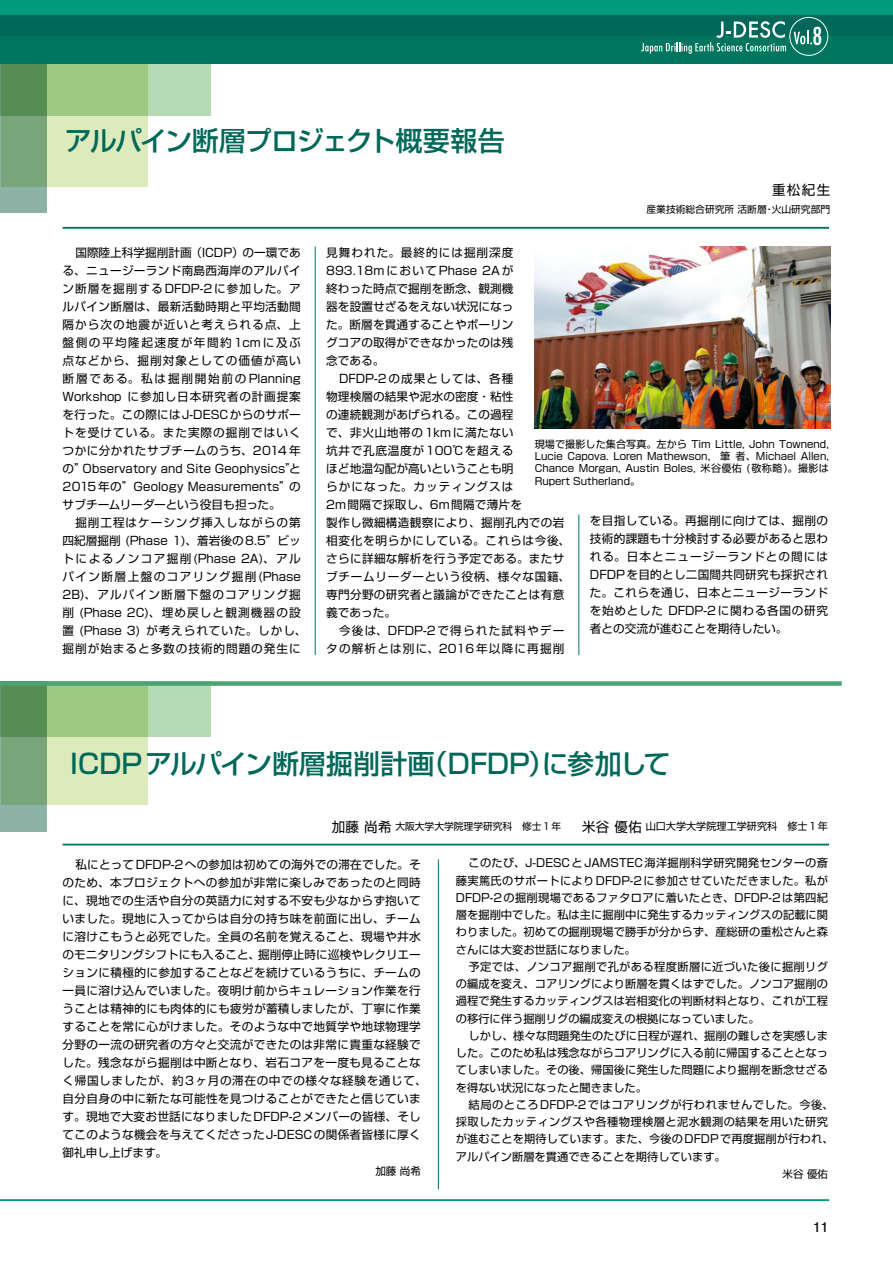
<style>
.page{position:relative;width:893px;height:1263px;background:#fff}
.page>*{position:absolute;margin:0;border:0;box-sizing:border-box;transform-origin:0 0}
.t1{font:500 27px "Shin Go Pro";letter-spacing:-.015em;color:#006859}
.t2{font:500 27px "Shin Go Pro";letter-spacing:-.045em;color:#006859}
.t3{font:condensed 24px "Futura";color:#fff}
.t4{font:13.5px "Shin Go Pro";color:#000}
.t5{font:700 13.5px "Futo Go B101 Pro";color:#000}
.t6{font:11.7px/18px "Shin Go Pro";letter-spacing:.03em;color:#000;text-align:justify}
.t7{font:11.7px/18px "Shin Go Pro";letter-spacing:.08em;color:#000;text-align:center}
.t8{font:11.7px/18px "Shin Go Pro";letter-spacing:.1em;color:#000;text-align:right}
.t9{font:11.25px/17.2px "Shin Go Pro";letter-spacing:.005em;color:#000;text-align:justify}
.t10{font:11.25px/17.2px "Shin Go Pro";letter-spacing:.035em;color:#000}
.t11{font:10.5px "Shin Go Pro";color:#000}
.t12{font:10.2px/12.3px "Shin Go Pro";color:#000;text-align:justify}
.t13{font:9.75px "Shin Go Pro";color:#000}
.s1{font-size:13.5px}
.s2{font-size:9.75px}
.s3{font-size:10.5px}
</style>
<div class="page">
<div style="left:1px;top:63px;width:146px;height:123px;background:#ddebbc"></div>
<svg style="left:0;top:116px;width:46px;height:97px;background:#7ea886"></svg>
<svg style="left:0;top:64px;width:210px;height:52px;background:#94c087"></svg>
<hr style="left:63px;top:227px;width:766px;height:2px;background:#00755d">
<hr style="left:0;top:1199px;width:829px;height:2px;background:#009c7c">
<div style="left:0;top:36px;width:893px;height:28px;background:#00755d"></div>
<div style="left:0;top:0;width:893px;height:15px;background:#009c7c"></div>
<div style="left:0;top:15px;width:893px;height:21px;background:#006859"></div>
<hr style="left:315px;top:247px;width:1px;height:408px;background:#00755d">
<hr style="left:578px;top:514px;width:1px;height:141px;background:#00755d">
<svg style="left:641px;top:21px;width:145px;height:33px"></svg>
<div style="left:789px;top:17px;width:39px;height:39px;border:1px solid #fff;border-radius:50%"></div>
<svg style="left:794px;top:30px;width:18px;height:14px"></svg>
<div style="left:1px;top:681px;width:146px;height:124px;background:#ddebbc"></div>
<svg style="left:0;top:736px;width:46px;height:95px;background:#7ea886"></svg>
<svg style="left:0;top:686px;width:210px;height:50px;background:#94c087"></svg>
<div style="left:0;top:681px;width:842px;height:5px;background:#4aa374"></div>
<img style="left:535px;top:247px;width:295px;height:181px">
<hr style="left:63px;top:844px;width:766px;height:1px;background:#00755d">
<hr style="left:438px;top:859px;width:1px;height:330px;background:#00755d">
<h1 class="t2" style="left:65px;top:119px;width:441px">アルパイン断層プロジェクト概要報告</h1>
<h2 class="t3" style="left:812px;top:21px;width:11px">8</h2>
<p class="t4" style="left:772px;top:179px;width:60px">重松紀生</p>
<p class="t13" style="left:646px;top:201px;width:185px">産業技術総合研究所 活断層・火山研究部門</p>
<p class="t6" style="left:63px;top:242px;width:240px;text-indent:13px">国際陸上科学掘削計画（ICDP）の一環である、ニュージーランド南島西海岸のアルパイン断層を掘削するDFDP-2に参加した。アルパイン断層は、最新活動時期と平均活動間隔から次の地震が近いと考えられる点、上盤側の平均隆起速度が年間約1cmに及ぶ点などから、掘削対象としての価値が高い断層である。私は掘削開始前のPlanning Workshop に参加し日本研究者の計画提案を行った。この際にはJ-DESCからのサポートを受けている。また実際の掘削ではいくつかに分かれたサブチームのうち、2014 年の”Observatory and Site Geophysics”と2015年の”Geology Measurements”のサブチームリーダーという役目も担った。</p>
<p class="t7" style="left:63px;top:512px;width:245px">掘削工程はケーシング挿入しながらの第<br>四紀層掘削 (Phase 1)、着岩後の8.5”ビットによるノンコア掘削(Phase 2A)、アルパイン断層上盤のコアリング掘削(Phase<br>2B)、アルパイン断層下盤のコアリング掘削 (Phase 2C)、埋め戻しと観測機器の設置 (Phase 3) が考えられていた。しかし、掘削が始まると多数の技術的問題の発生に</p>
<p class="t6" style="left:326px;top:242px;width:189px">見舞われた。最終的には掘削深度893.18m において Phase 2A が終わった時点で掘削を断念、観測機器を設置せざるをえない状況になった。断層を貫通することやボーリングコアの取得ができなかったのは残念である。</p>
<p class="t6" style="left:326px;top:368px;width:245px;text-align:left;text-indent:13px">DFDP-2の成果としては、各種<br>物理検層の結果や泥水の密度・粘性<br>の連続観測があげられる。この過程<br>で、非火山地帯の1kmに満たない<br>坑井で孔底温度が100℃を超える<br>ほど地温勾配が高いということも明<br>らかになった。カッティングスは<br>2m間隔で採取し、6m間隔で薄片を<br>製作し微細構造観察により、掘削孔内での岩相変化を明らかにしている。これらは今後、さらに詳細な解析を行う予定である。またサブチームリーダーという役柄、様々な国籍、専門分野の研究者と議論ができたことは有意義であった。</p>
<p class="t8" style="left:326px;top:620px;width:240px">今後は、DFDP-2で得られた試料やデータの解析とは別に、2016年以降に再掘削</p>
<p class="t12" style="left:535px;top:436px;width:296px">現場で撮影した集合写真。左から Tim Little, John Townend, Lucie Capova. Loren Mathewson, 筆者、Michael Allen, Chance Morgan, Austin Boles, 米谷優佑 (敬称略)。撮影はRupert Sutherland。</p>
<p class="t6" style="left:590px;top:510px;width:240px">を目指している。再掘削に向けては、掘削の技術的課題も十分検討する必要があると思われる。日本とニュージーランドとの間にはDFDPを目的とし二国間共同研究も採択された。これらを通じ、日本とニュージーランドを始めとした DFDP-2に関わる各国の研究者との交流が進むことを期待したい。</p>
<h1 class="t1" style="left:70px;top:741px;width:602px">ICDPアルパイン断層掘削計画（DFDP）に参加して</h1>
<p class="t12" style="left:332px;top:819px;width:498px"><span class="s1">加藤 尚希</span><span class="s2">大阪大学大学院理学研究科　修士１年</span><span class="s3">　　</span><span class="s1">米谷 優佑</span> 山口大学大学院理工学研究科　修士1年</p>
<p class="t6" style="left:63px;top:854px;width:365px;text-align:left;text-indent:13px">私にとってDFDP-2への参加は初めての海外での滞在でした。そのため、本プロジェクトへの参加が非常に楽しみであったのと同時に、現地での生活や自分の英語力に対する不安も少なからず抱いていました。現地に入ってからは自分の持ち味を前面に出し、チームに溶けこもうと必死でした。全員の名前を覚えること、現場や井水のモニタリングシフトにも入ること、掘削停止時に巡検やレクリエーションに積極的に参加することなどを続けているうちに、チームの一員に溶け込んでいました。夜明け前からキュレーション作業を行うことは精神的にも肉体的にも疲労が蓄積しましたが、丁寧に作業することを常に心がけました。そのような中で地質学や地球物理学分野の一流の研究者の方々と交流ができたのは非常に貴重な経験でした。残念ながら掘削は中断となり、岩石コアを一度も見ることなく帰国しましたが、約3ヶ月の滞在の中での様々な経験を通じて、自分自身の中に新たな可能性を見つけることができたと信じています。現地で大変お世話になりましたDFDP-2メンバーの皆様、そしてこのような機会を与えてくださったJ-DESCの関係者皆様に厚く御礼申し上げます。</p>
<p class="t11" style="left:375px;top:1162px;width:47px">加藤 尚希</p>
<p class="t9" style="left:456px;top:853px;width:374px;text-indent:13px">このたび、J-DESCとJAMSTEC海洋掘削科学研究開発センターの斎藤実篤氏のサポートによりDFDP-2に参加させていただきました。私がDFDP-2の掘削現場であるファタロアに着いたとき、DFDP-2は第四紀層を掘削中でした。私は主に掘削中に発生するカッティングスの記載に関わりました。初めての掘削現場で勝手が分からず、産総研の重松さんと森さんには大変お世話になりました。</p>
<p class="t9" style="left:456px;top:957px;width:374px;text-indent:13px">予定では、ノンコア掘削で孔がある程度断層に近づいた後に掘削リグの編成を変え、コアリングにより断層を貫くはずでした。ノンコア掘削の過程で発生するカッティングスは岩相変化の判断材料となり、これが工程の移行に伴う掘削リグの編成変えの根拠になっていました。</p>
<p class="t9" style="left:456px;top:1026px;width:374px;text-indent:13px">しかし、様々な問題発生のたびに日程が遅れ、掘削の難しさを実感しました。このため私は残念ながらコアリングに入る前に帰国することとなってしまいました。その後、帰国後に発生した問題により掘削を断念せざるを得ない状況になったと聞きました。</p>
<p class="t10" style="left:456px;top:1095px;width:379px;text-indent:13px">結局のところDFDP-2ではコアリングが行われませんでした。今後、採取したカッティングスや各種物理検層と泥水観測の結果を用いた研究が進むことを期待しています。また、今後のDFDPで再度掘削が行われ、アルパイン断層を貫通できることを期待しています。</p>
<p class="t11" style="left:782px;top:1165px;width:47px">米谷 優佑</p>
<p class="t5" style="left:813px;top:1216px;width:17px">11</p>
</div>
